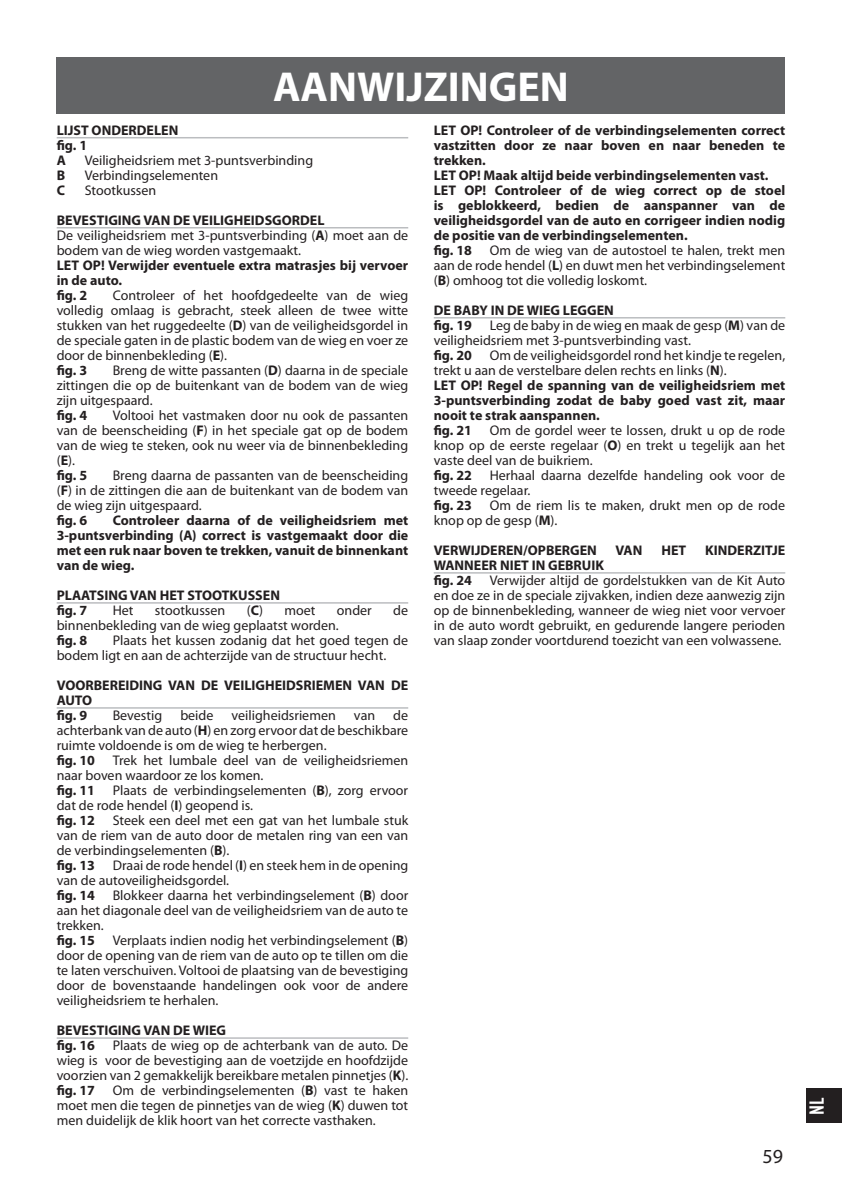
<style>
.page{position:relative;width:842px;height:1191px;background:#fff}
.page>*{position:absolute;margin:0;border:0;box-sizing:border-box;transform-origin:0 0}
.t1{font:700 42px "Myriad Pro";color:#fff}
.t2{font:20px "Myriad Pro";color:#231f20}
.t3{font:700 condensed 20px "DIN Pro";color:#fff}
.t4{font:14px/15px "Myriad Pro";color:#231f20}
.t5{font:700 14px/15px "Myriad Pro";color:#231f20}
.s1{font-weight:700}
.s2{font-weight:400}
</style>
<div class="page">
<div style="left:806px;top:1089px;width:36px;height:34px;background:#231f20"></div>
<hr style="left:57px;top:137px;width:351px;height:1px;background:#bbbdc0">
<hr style="left:57px;top:227px;width:351px;height:1px;background:#bbbdc0">
<hr style="left:57px;top:602px;width:351px;height:1px;background:#bbbdc0">
<hr style="left:57px;top:707px;width:351px;height:1px;background:#bbbdc0">
<hr style="left:57px;top:1037px;width:351px;height:1px;background:#bbbdc0">
<hr style="left:434px;top:317px;width:351px;height:1px;background:#bbbdc0">
<hr style="left:434px;top:572px;width:351px;height:1px;background:#bbbdc0">
<div style="left:57px;top:57px;width:728px;height:56px;background:#636466"></div>
<h1 class="t1" style="left:273px;top:71px;width:297px">AANWIJZINGEN</h1>
<p class="t5" style="left:57px;top:124px;width:123px">LIJST ONDERDELEN fig. 1<br>A</p>
<p class="t4" style="left:85px;top:154px;width:230px">Veiligheidsriem met 3-puntsverbinding</p>
<p class="t5" style="left:57px;top:169px;width:10px">B</p>
<p class="t4" style="left:85px;top:169px;width:135px">Verbindingselementen</p>
<p class="t5" style="left:57px;top:184px;width:10px">C</p>
<p class="t4" style="left:85px;top:184px;width:73px">Stootkussen</p>
<p class="t4" style="left:57px;top:214px;width:353px"><span class="s1">BEVESTIGING VAN DE VEILIGHEIDSGORDEL<br></span>De veiligheidsriem met 3-puntsverbinding (<span class="s1">A</span>) moet aan de bodem van de wieg worden vastgemaakt.</p>
<p class="t5" style="left:57px;top:259px;width:353px">LET OP! Verwijder eventuele extra matrasjes bij vervoer in de auto.<br>fig. 2</p>
<p class="t4" style="left:57px;top:289px;width:353px;text-indent:56px">Controleer of het hoofdgedeelte van de wieg volledig omlaag is gebracht, steek alleen de twee witte stukken van het ruggedeelte (<span class="s1">D</span>) van de veiligheidsgordel in de speciale gaten in de plastic bodem van de wieg en voer ze door de binnenbekleding (<span class="s1">E</span>).<br><span class="s1">fig. 3</span></p>
<p class="t4" style="left:57px;top:364px;width:353px;text-align:justify;text-indent:56px">Breng de witte passanten (<span class="s1">D</span>) daarna in de speciale zittingen die op de buitenkant van de bodem van de wieg zijn uitgespaard.</p>
<p class="t5" style="left:57px;top:409px;width:32px">fig. 4</p>
<p class="t4" style="left:57px;top:409px;width:353px;text-indent:56px">Voltooi het vastmaken door nu ook de passanten van de beenscheiding (<span class="s1">F</span>) in het speciale gat op de bodem van de wieg te steken, ook nu weer via de binnenbekleding (<span class="s1">E</span>).<br><span class="s1">fig. 5</span></p>
<p class="t4" style="left:57px;top:469px;width:353px;text-align:justify;text-indent:56px">Breng daarna de passanten van de beenscheiding (<span class="s1">F</span>) in de zittingen die aan de buitenkant van de bodem van de wieg zijn uitgespaard.</p>
<p class="t5" style="left:57px;top:514px;width:32px">fig. 6</p>
<p class="t5" style="left:57px;top:514px;width:353px;text-align:justify;text-indent:56px">Controleer daarna of de veiligheidsriem met 3-puntsverbinding (A) correct is vastgemaakt door die met een ruk naar boven te trekken, vanuit de binnenkant van de wieg.</p>
<p class="t5" style="left:57px;top:589px;width:225px">PLAATSING VAN HET STOOTKUSSEN fig. 7</p>
<p class="t4" style="left:113px;top:604px;width:22px">Het</p>
<p class="t4" style="left:155px;top:604px;width:72px">stootkussen</p>
<p class="t4" style="left:247px;top:604px;width:70px">(<span class="s1">C</span>) moet</p>
<p class="t4" style="left:337px;top:604px;width:36px">onder</p>
<p class="t4" style="left:393px;top:604px;width:16px">de</p>
<p class="t4" style="left:57px;top:619px;width:284px">binnenbekleding van de wieg geplaatst worden.</p>
<p class="t5" style="left:57px;top:634px;width:32px">fig. 8</p>
<p class="t4" style="left:57px;top:634px;width:353px;text-indent:56px">Plaats het kussen zodanig dat het goed tegen de bodem ligt en aan de achterzijde van de structuur hecht.</p>
<p class="t5" style="left:57px;top:679px;width:353px">VOORBEREIDING VAN DE VEILIGHEIDSRIEMEN VAN DE<br>AUTO<br>fig. 9</p>
<p class="t4" style="left:57px;top:709px;width:353px;text-align:justify;text-indent:337px">de achterbank van de auto (<span class="s1">H</span>) en zorg ervoor dat de beschikbare ruimte voldoende is om de wieg te herbergen.</p>
<p class="t5" style="left:57px;top:754px;width:40px">fig. 10</p>
<p class="t4" style="left:113px;top:709px;width:51px">Bevestig</p>
<p class="t4" style="left:180px;top:709px;width:35px">beide</p>
<p class="t4" style="left:232px;top:709px;width:106px">veiligheidsriemen</p>
<p class="t4" style="left:354px;top:709px;width:23px">van</p>
<p class="t4" style="left:57px;top:754px;width:353px;text-indent:56px">Trek het lumbale deel van de veiligheidsriemen naar boven waardoor ze los komen.</p>
<p class="t5" style="left:57px;top:784px;width:40px">fig. 11</p>
<p class="t4" style="left:57px;top:784px;width:353px;text-indent:56px">Plaats de verbindingselementen (<span class="s1">B</span>), zorg ervoor dat de rode hendel (<span class="s1">I</span>) geopend is.<br><span class="s1">fig. 12</span></p>
<p class="t4" style="left:57px;top:814px;width:353px;text-indent:56px">Steek een deel met een gat van het lumbale stuk van de riem van de auto door de metalen ring van een van de verbindingselementen (<span class="s1">B</span>).<br><span class="s1">fig. 13</span></p>
<p class="t4" style="left:57px;top:859px;width:353px;text-indent:56px">Draai de rode hendel (<span class="s1">I</span>) en steek hem in de opening van de autoveiligheidsgordel.</p>
<p class="t5" style="left:57px;top:889px;width:40px">fig. 14</p>
<p class="t4" style="left:57px;top:889px;width:353px;text-align:justify;text-indent:56px">Blokkeer daarna het verbindingselement (<span class="s1">B</span>) door aan het diagonale deel van de veiligheidsriem van de auto te trekken.</p>
<p class="t5" style="left:57px;top:934px;width:40px">fig. 15</p>
<p class="t4" style="left:57px;top:934px;width:353px;text-align:justify;text-indent:56px">Verplaats indien nodig het verbindingselement (<span class="s1">B</span>) door de opening van de riem van de auto op te tillen om die te laten verschuiven. Voltooi de plaatsing van de bevestiging door de bovenstaande handelingen ook voor de andere veiligheidsriem te herhalen.</p>
<p class="t5" style="left:57px;top:1024px;width:171px">BEVESTIGING VAN DE WIEG fig. 16</p>
<p class="t4" style="left:57px;top:1039px;width:353px;text-align:justify;text-indent:56px">Plaats de wieg op de achterbank van de auto. De wieg is voor de bevestiging aan de voetzijde en hoofdzijde voorzien van 2 gemakkelijk bereikbare metalen pinnetjes (<span class="s1">K</span>). <span class="s1">fig. 17</span></p>
<p class="t4" style="left:57px;top:1084px;width:353px;text-align:justify;text-indent:56px">Om de verbindingselementen (<span class="s1">B</span>) vast te haken moet men die tegen de pinnetjes van de wieg (<span class="s1">K</span>) duwen tot men duidelijk de klik hoort van het correcte vasthaken.</p>
<p class="t5" style="left:434px;top:124px;width:353px">LET OP! Controleer of de verbindingselementen correct vastzitten door ze naar boven en naar beneden te trekken.<br>LET OP! Maak altijd beide verbindingselementen vast.<br>LET OP! Controleer of de wieg correct op de stoel is geblokkeerd, bedien de aanspanner van de veiligheidsgordel van de auto en corrigeer indien nodig de positie van de verbindingselementen.<br>fig. 18</p>
<p class="t4" style="left:434px;top:244px;width:353px;text-align:justify;text-indent:56px">Om de wieg van de autostoel te halen, trekt men aan de rode hendel (<span class="s1">L</span>) en duwt men het verbindingselement (<span class="s1">B</span>) omhoog tot die volledig loskomt.</p>
<p class="t5" style="left:434px;top:304px;width:182px">DE BABY IN DE WIEG LEGGEN fig. 19</p>
<p class="t4" style="left:434px;top:319px;width:353px;text-indent:56px">Leg de baby in de wieg en maak de gesp (<span class="s1">M</span>) van de veiligheidsriem met 3-puntsverbinding vast.</p>
<p class="t5" style="left:434px;top:349px;width:40px">fig. 20</p>
<p class="t5" style="left:434px;top:349px;width:353px;text-indent:56px"><span class="s2">Om de veiligheidsgordel rond het kindje te regelen, trekt u aan de verstelbare delen rechts en links (</span>N<span class="s2">).<br></span>LET OP! Regel de spanning van de veiligheidsriem met 3-puntsverbinding zodat de baby goed vast zit, maar nooit te strak aanspannen.<br>fig. 21</p>
<p class="t4" style="left:434px;top:424px;width:353px;text-align:justify;text-indent:56px">Om de gordel weer te lossen, drukt u op de rode knop op de eerste regelaar (<span class="s1">O</span>) en trekt u tegelijk aan het vaste deel van de buikriem.</p>
<p class="t5" style="left:434px;top:469px;width:40px">fig. 22</p>
<p class="t4" style="left:434px;top:469px;width:353px;text-indent:56px">Herhaal daarna dezelfde handeling ook voor de tweede regelaar.</p>
<p class="t5" style="left:434px;top:499px;width:40px">fig. 23</p>
<p class="t4" style="left:434px;top:499px;width:353px;text-indent:56px">Om de riem lis te maken, drukt men op de rode knop op de gesp (<span class="s1">M</span>).</p>
<p class="t5" style="left:434px;top:544px;width:165px">VERWIJDEREN/OPBERGEN</p>
<p class="t5" style="left:615px;top:544px;width:28px">VAN</p>
<p class="t5" style="left:661px;top:544px;width:26px">HET</p>
<p class="t5" style="left:705px;top:544px;width:81px">KINDERZITJE</p>
<p class="t5" style="left:434px;top:559px;width:172px">WANNEER NIET IN GEBRUIK fig. 24</p>
<p class="t4" style="left:434px;top:574px;width:353px;text-align:justify;text-indent:56px">Verwijder altijd de gordelstukken van de Kit Auto en doe ze in de speciale zijvakken, indien deze aanwezig zijn op de binnenbekleding, wanneer de wieg niet voor vervoer in de auto wordt gebruikt, en gedurende langere perioden van slaap zonder voortdurend toezicht van een volwassene.</p>
<h2 class="t2" style="left:763px;top:1148px;width:22px">59</h2>
<h2 class="t3" style="left:805px;top:1114px;width:19px;rotate:-90deg">NL</h2>
</div>
